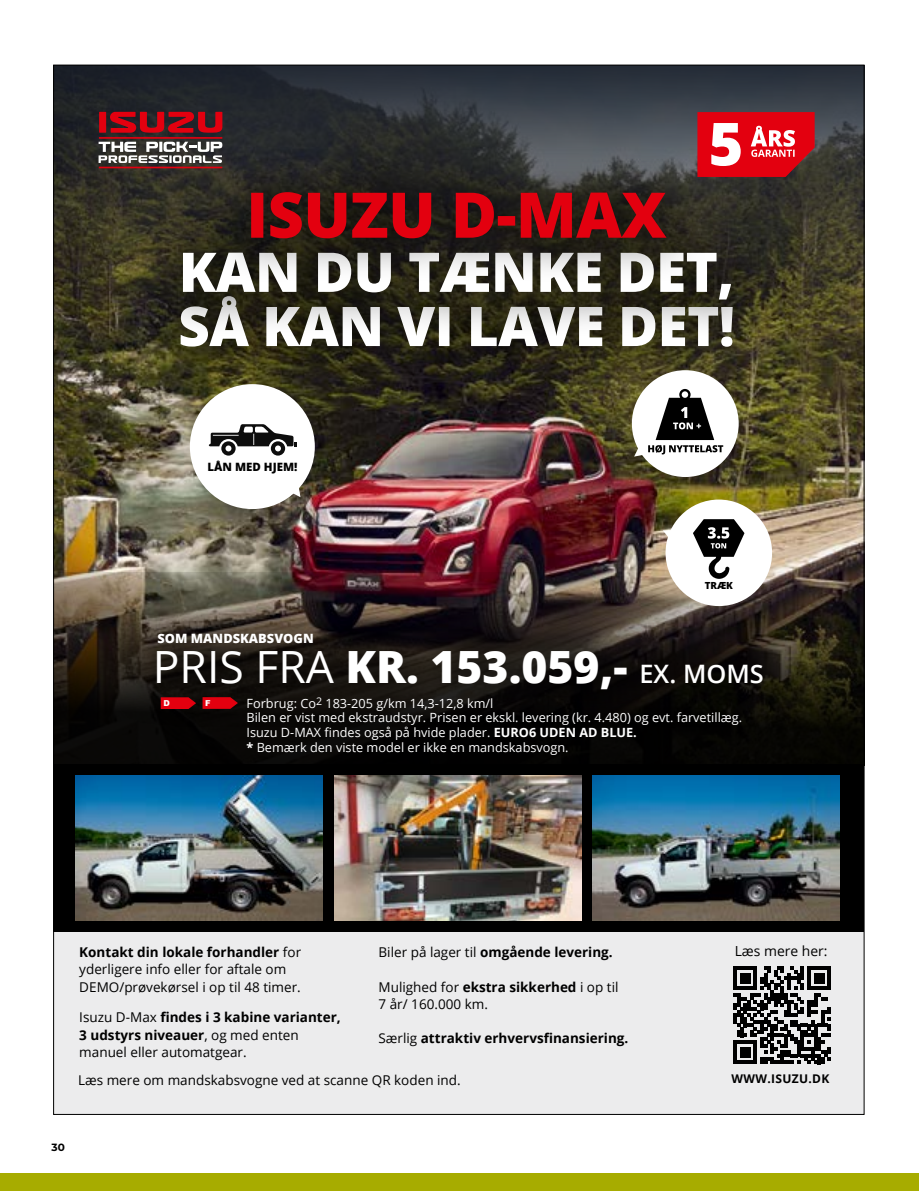
<style>
.page{position:relative;width:919px;height:1191px;background:#fff}
.page>*{position:absolute;margin:0;border:0;box-sizing:border-box;transform-origin:0 0}
.t1{font:800 44.4px "Open Sans";color:#fff}
.t2{font:13.95px "Open Sans";color:#000}
.t3{font:13.5px/17.2px "Open Sans";color:#000}
.t4{font:700 13.5px "Open Sans";color:#000}
.t5{font:800 12.9px "Open Sans";color:#fff}
.t6{font:12.75px/14.9px "Open Sans";color:#fff}
.t7{font:700 12px "Open Sans";letter-spacing:.03em;color:#000}
.t8{font:800 11.4px "Open Sans";color:#000}
.t9{font:700 10.5px "Montserrat";color:#000}
.t10{font:800 9.75px "Open Sans";color:#000}
.t11{font:900 8.25px "Arial";color:#fff}
.s1{font-weight:400}
.s2{font-weight:600;font-size:25.35px}
.s3{font-weight:700}
</style>
<div class="page">
<div style="left:0;top:1173px;width:918px;height:18px;background:#a7ac00"></div>
<img style="left:55px;top:386px;width:807px;height:186px">
<svg style="left:55px;top:67px;width:807px;height:319px;background:#353632"></svg>
<svg style="left:99px;top:142px;width:123px;height:21px"></svg>
<div style="left:99px;top:112px;width:7px;height:21px;background:#e3000f"></div>
<svg style="left:110px;top:112px;width:112px;height:21px;background:#930f1a"></svg>
<hr style="left:99px;top:137px;width:123px;height:2px;background:#e3000f">
<hr style="left:99px;top:167px;width:123px;height:1px;background:#e3000f">
<svg style="left:55px;top:572px;width:807px;height:192px;background:#2c231e"></svg>
<div style="left:111px;top:605px;width:696px;height:128px;background:#000;opacity:.8"></div>
<div style="left:190px;top:384px;width:125px;height:125px;background:#fff;border-radius:50%"></div>
<svg style="left:290px;top:487px;width:10px;height:10px"></svg>
<svg style="left:209px;top:424px;width:87px;height:31px"></svg>
<div style="left:54px;top:931px;width:810px;height:183px;background:#ececed"></div>
<svg style="left:697px;top:112px;width:117px;height:65px"></svg>
<svg style="left:161px;top:697px;width:35px;height:12px"></svg>
<svg style="left:202px;top:697px;width:36px;height:12px"></svg>
<div style="left:54px;top:764px;width:810px;height:167px;background:#000"></div>
<img style="left:76px;top:776px;width:246px;height:144px">
<img style="left:592px;top:776px;width:247px;height:144px">
<img style="left:334px;top:776px;width:247px;height:144px">
<svg style="left:733px;top:966px;width:98px;height:98px"></svg>
<div style="left:135px;top:252px;width:643px;height:140px;background:#000;opacity:.52"></div>
<div style="left:137px;top:206px;width:638px;height:138px;background:#000;opacity:.52"></div>
<svg style="left:181px;top:253px;width:551px;height:94px"></svg>
<div style="left:205px;top:146px;width:505px;height:138px;background:#000;opacity:.52"></div>
<svg style="left:251px;top:192px;width:415px;height:46px;background:#860d12"></svg>
<div style="left:631px;top:370px;width:107px;height:107px;background:#fff;border-radius:50%"></div>
<svg style="left:634px;top:389px;width:89px;height:67px"></svg>
<div style="left:665px;top:499px;width:107px;height:107px;background:#fff;border-radius:50%"></div>
<svg style="left:662px;top:530px;width:8px;height:8px"></svg>
<svg style="left:693px;top:519px;width:51px;height:60px"></svg>
<p class="t8" style="left:207px;top:458px;width:91px">LÅN MED HJEM!</p>
<p class="t5" style="left:157px;top:629px;width:158px">SOM MANDSKABSVOGN</p>
<p class="t10" style="left:704px;top:578px;width:30px">TRÆK</p>
<h1 class="t1" style="left:153px;top:633px;width:612px"><span class="s1">PRIS FRA</span> KR. 153.059,- <span class="s2">EX. MOMS</span></h1>
<p class="t11" style="left:163px;top:697px;width:8px">D</p>
<p class="t11" style="left:205px;top:697px;width:7px">F</p>
<p class="t6" style="left:246px;top:695px;width:497px">Forbrug: Co<sup>2</sup> 183-205 g/km 14,3-12,8 km/l<br>Bilen er vist med ekstraudstyr. Prisen er ekskl. levering (kr. 4.480) og evt. farvetillæg.<br>Isuzu D-MAX findes også på hvide plader. <span class="s3">EURO6 UDEN AD BLUE.<br>*</span> Bemærk den viste model er ikke en mandskabsvogn.</p>
<p class="t4" style="left:79px;top:942px;width:223px">Kontakt din lokale forhandler <span class="s1">for</span></p>
<p class="t2" style="left:734px;top:941px;width:94px">Læs mere her:</p>
<p class="t3" style="left:79px;top:960px;width:223px">yderligere info eller for aftale om<br>DEMO/prøvekørsel i op til 48 timer.</p>
<p class="t3" style="left:79px;top:1008px;width:263px">Isuzu D-Max <span class="s3">findes i 3 kabine varianter,<br>3 udstyrs niveauer</span>, og med enten manuel eller automatgear.</p>
<p class="t4" style="left:378px;top:942px;width:236px"><span class="s1">Biler på lager til</span> omgående levering.</p>
<p class="t3" style="left:378px;top:977px;width:241px">Mulighed for <span class="s3">ekstra sikkerhed</span> i op til<br>7 år/ 160.000 km.</p>
<p class="t4" style="left:378px;top:1029px;width:251px"><span class="s1">Særlig</span> attraktiv erhvervsfinansiering.</p>
<p class="t3" style="left:78px;top:1071px;width:384px">Læs mere om mandskabsvogne ved at scanne QR koden ind.</p>
<p class="t7" style="left:731px;top:1070px;width:99px">WWW.ISUZU.DK</p>
<p class="t9" style="left:51px;top:1139px;width:15px">30</p>
</div>
